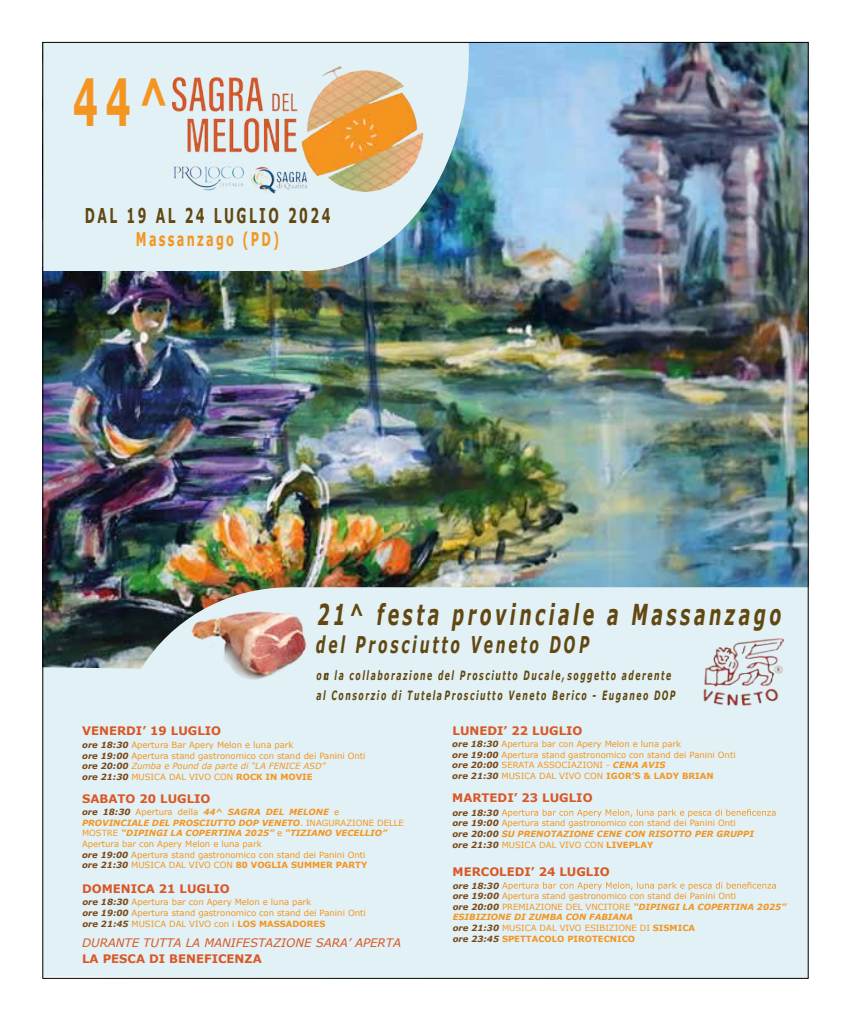
<style>
.page{position:relative;width:851px;height:1021px;background:#fff}
.page>*{position:absolute;margin:0;border:0;box-sizing:border-box;transform-origin:0 0}
.t1{font:700 64.9px "Verdana";color:#f49522;scale:.55 1}
.t2{font:italic 700 28.8px "Verdana";letter-spacing:.2em;color:#624710;scale:.6 1}
.t3{font:italic 700 23px "Verdana";letter-spacing:.2em;color:#624710;scale:.6 1}
.t4{font:700 20.4px "Verdana";letter-spacing:.2em;color:#624710;scale:.6 1}
.t5{font:700 18.9px "Verdana";letter-spacing:.2em;color:#f49522;scale:.6 1}
.t6{font:italic 700 12.8px/20px "Verdana";letter-spacing:.2em;color:#624710;scale:.6 1}
.t7{font:700 11.7px "Verdana";color:#da5726}
.t8{font:italic 11.7px "Verdana";color:#da5726}
.t9{font:8.5px/10.6px "Verdana";color:#f49522}
.s1{font-weight:700;font-style:italic;color:#7c4818}
.s2{font-style:italic}
.s3{font-weight:700}
.s4{font-weight:700;font-style:italic}
</style>
<div class="page">
<img style="left:45px;top:44px;width:761px;height:543px">
<div style="left:43px;top:42px;width:246px;height:229px;background:#e1f1f5"></div>
<img style="left:289px;top:44px;width:180px;height:227px">
<img style="left:171px;top:57px;width:259px;height:152px">
<div style="left:45px;top:587px;width:761px;height:389px;background:#e1f1f5"></div>
<img style="left:699px;top:636px;width:85px;height:75px">
<img style="left:186px;top:605px;width:130px;height:76px">
<svg style="left:501px;top:809px;width:274px;height:8px;background:#e4ddc8"></svg>
<svg style="left:502px;top:882px;width:273px;height:8px;background:#e4ddc8"></svg>
<h1 class="t1" style="left:73px;top:57px;width:177px">44^</h1>
<h3 class="t4" style="left:85px;top:201px;width:411px">DAL 19 AL 24 LUGLIO 2024</h3>
<h3 class="t5" style="left:136px;top:226px;width:240px">Massanzago (PD)</h3>
<h3 class="t7" style="left:82px;top:722px;width:140px">VENERDI’ 19 LUGLIO</h3>
<h2 class="t2" style="left:317px;top:594px;width:774px">21^ festa provinciale a Massanzago</h2>
<h3 class="t3" style="left:316px;top:628px;width:457px">del Prosciutto Veneto DOP</h3>
<h3 class="t6" style="left:316px;top:665px;width:600px">onc la collaborazione del Prosciutto Ducale, soggetto aderente al Consorzio di Tutela Prosciutto Veneto Berico - Euganeo DOP</h3>
<h3 class="t7" style="left:452px;top:722px;width:131px">LUNEDI’ 22 LUGLIO</h3>
<p class="t9" style="left:82px;top:739px;width:285px"><span class="s1">ore 18:30</span> Apertura Bar Apery Melon e luna park<br><span class="s1">ore 19:00</span> Apertura stand gastronomico con stand dei Panini Onti <span class="s1">ore 20:00</span> <span class="s2">Zumba e Pound da parte di “LA FENICE ASD”<br></span><span class="s1">ore 21:30</span> MUSICA DAL VIVO CON <span class="s3">ROCK IN MOVIE</span></p>
<p class="t9" style="left:82px;top:806px;width:323px"><span class="s1">ore 18:30</span> Apertura della <span class="s4">44^ SAGRA DEL MELONE</span> e <span class="s4">PROVINCIALE DEL PROSCIUTTO DOP VENETO</span>. INAGURAZIONE DELLE MOSTRE <span class="s4">“DIPINGI LA COPERTINA 2025”</span> e <span class="s4">“TIZIANO VECELLIO” </span>Apertura bar con Apery Melon e luna park<br><span class="s1">ore 19:00</span> Apertura stand gastronomico con stand dei Panini Onti<br><span class="s1">ore 21:30</span> MUSICA DAL VIVO CON <span class="s3">80 VOGLIA SUMMER PARTY</span></p>
<p class="t9" style="left:82px;top:897px;width:285px"><span class="s1">ore 18:30</span> Apertura bar con Apery Melon e luna park<br><span class="s1">ore 19:00</span> Apertura stand gastronomico con stand dei Panini Onti <span class="s1">ore 21:45</span> MUSICA DAL VIVO con i <span class="s3">LOS MASSADORES</span></p>
<h3 class="t7" style="left:82px;top:790px;width:130px">SABATO 20 LUGLIO</h3>
<h3 class="t7" style="left:82px;top:880px;width:149px">DOMENICA 21 LUGLIO</h3>
<h3 class="t8" style="left:82px;top:934px;width:320px">DURANTE TUTTA LA MANIFESTAZIONE SARA’ APERTA</h3>
<h3 class="t7" style="left:82px;top:950px;width:181px">LA PESCA DI BENEFICENZA</h3>
<p class="t9" style="left:452px;top:738px;width:285px"><span class="s1">ore 18:30</span> Apertura bar con Apery Melon e luna park<br><span class="s1">ore 19:00</span> Apertura stand gastronomico con stand dei Panini Onti <span class="s1">ore 20:00</span> SERATA ASSOCIAZIONI - <span class="s4">CENA AVIS<br></span><span class="s1">ore 21:30</span> MUSICA DAL VIVO CON <span class="s3">IGOR’S &amp; LADY BRIAN</span></p>
<p class="t9" style="left:452px;top:807px;width:303px"><span class="s1">ore 18:30<br>ore 19:00</span> Apertura stand gastronomico con stand dei Panini Onti<br><span class="s1">ore 20:00</span> <span class="s4">SU PRENOTAZIONE CENE CON RISOTTO PER GRUPPI </span><span class="s1">ore 21:30</span> MUSICA DAL VIVO CON <span class="s3">LIVEPLAY</span></p>
<p class="t9" style="left:452px;top:880px;width:335px"><span class="s1">ore 18:30<br>ore 19:00</span> Apertura stand gastronomico con stand dei Panini Onti<br><span class="s1">ore 20:00</span> PREMIAZIONE DEL VNCITORE <span class="s4">“DIPINGI LA COPERTINA 2025” ESIBIZIONE DI ZUMBA CON FABIANA<br></span><span class="s1">ore 21:30</span> MUSICA DAL VIVO ESIBIZIONE DI <span class="s3">SISMICA<br></span><span class="s1">ore 23:45</span> <span class="s3">SPETTACOLO PIROTECNICO</span></p>
<h3 class="t7" style="left:452px;top:790px;width:142px">MARTEDI’ 23 LUGLIO</h3>
<h3 class="t7" style="left:452px;top:863px;width:159px">MERCOLEDI’ 24 LUGLIO</h3>
</div>
